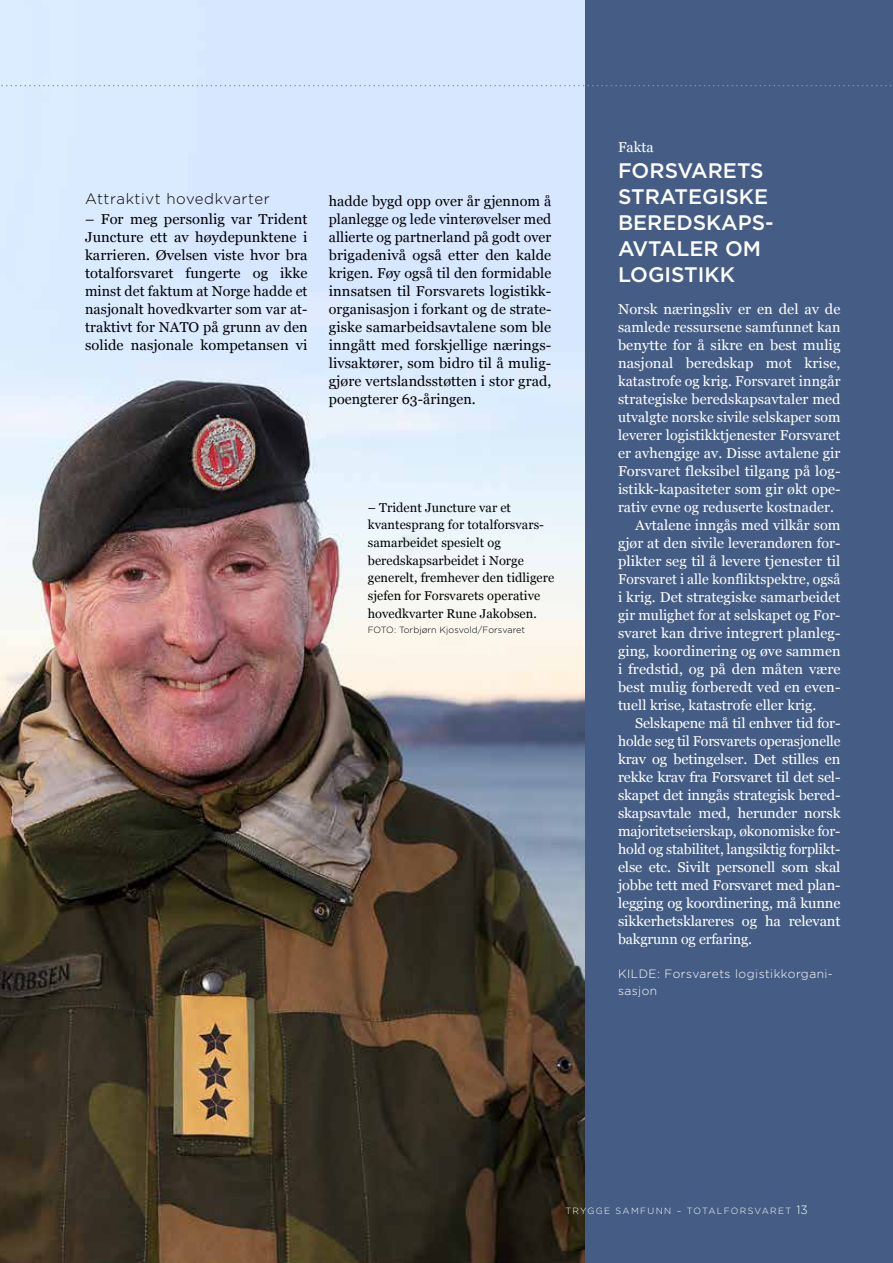
<style>
.page{position:relative;width:893px;height:1263px;background:#fff}
.page>*{position:absolute;margin:0;border:0;box-sizing:border-box;transform-origin:0 0}
.t1{font:500 21px/26.1px "Gotham";color:#fff}
.t2{font:300 15px "Gotham";letter-spacing:.04em;color:#000}
.t3{font:14.25px "Georgia";letter-spacing:.005em;color:#fff}
.t4{font:14.25px/18px "Georgia";letter-spacing:.005em;color:#000;text-align:justify}
.t5{font:12.75px/17.7px "Georgia";letter-spacing:.005em;color:#000}
.t6{font:300 12px/16.5px "Gotham";letter-spacing:.04em;color:#fff}
.t7{font:300 9px "Gotham";letter-spacing:.01em;color:#000}
.t8{font:300 9px "Gotham";letter-spacing:.15em;color:#fff}
.s1{font-size:12px}
</style>
<div class="page">
<img style="left:0;top:0;width:585px;height:1263px">
<div style="left:585px;top:0;width:308px;height:1263px;background:#455d85"></div>
<svg style="left:0;top:85px;width:892px;height:1px"></svg>
<p class="t2" style="left:85px;top:191px;width:186px">Attraktivt hovedkvarter</p>
<p class="t4" style="left:85px;top:209px;width:224px">– For meg personlig var Trident Juncture ett av høydepunktene i karrieren. Øvelsen viste hvor bra totalforsvaret fungerte og ikke minst det faktum at Norge hadde et nasjonalt hovedkvarter som var at&shy;traktivt for NATO på grunn av den solide nasjonale kompetansen vi</p>
<p class="t4" style="left:329px;top:191px;width:224px">hadde bygd opp over år gjennom å planlegge og lede vinterøvelser med allierte og partnerland på godt over brigadenivå også etter den kalde krigen. Føy også til den formidable innsatsen til Forsvarets logistikk&shy;organisasjon i forkant og de strate&shy;giske samarbeidsavtalene som ble inngått med forskjellige nærings&shy;livsaktører, som bidro til å mulig&shy;gjøre vertslandsstøtten i stor grad, poengterer 63-åringen.</p>
<p class="t5" style="left:368px;top:498px;width:188px">– Trident Juncture var et kvantesprang for totalforsvars&shy;samarbeidet spesielt og beredskapsarbeidet i Norge generelt, fremhever den tidligere sjefen for Forsvarets operative hovedkvarter Rune Jakobsen.</p>
<p class="t7" style="left:368px;top:625px;width:159px">FOTO: Torbjørn Kjosvold/Forsvaret</p>
<p class="t3" style="left:618px;top:136px;width:37px">Fakta</p>
<h1 class="t1" style="left:618px;top:157px;width:157px">FORSVARETS<br>STRATEGISKE<br>BEREDSKAPS-<br>AVTALER OM<br>LOGISTIKK</h1>
<p class="t3" style="left:618px;top:298px;width:224px">Norsk næringsliv er en del av de</p>
<p class="t3" style="left:618px;top:316px;width:224px">samlede ressursene samfunnet kan</p>
<p class="t3" style="left:618px;top:334px;width:224px">benytte for å sikre en best mulig</p>
<p class="t3" style="left:618px;top:352px;width:224px">nasjonal beredskap mot krise,</p>
<p class="t3" style="left:618px;top:370px;width:224px">katastrofe og krig. Forsvaret inngår</p>
<p class="t3" style="left:618px;top:388px;width:224px">strategiske beredskapsavtaler med</p>
<p class="t3" style="left:618px;top:406px;width:224px">utvalgte norske sivile selskaper som</p>
<p class="t3" style="left:618px;top:424px;width:224px">leverer logistikktjenester Forsvaret</p>
<p class="t3" style="left:618px;top:442px;width:224px">er avhengige av. Disse avtalene gir</p>
<p class="t3" style="left:618px;top:460px;width:223px">Forsvaret fleksibel tilgang på log-</p>
<p class="t3" style="left:618px;top:478px;width:224px">istikk-kapasiteter som gir økt ope-</p>
<p class="t3" style="left:618px;top:496px;width:218px">rativ evne og reduserte kostnader.</p>
<p class="t3" style="left:635px;top:514px;width:207px">Avtalene inngås med vilkår som</p>
<p class="t3" style="left:618px;top:532px;width:224px">gjør at den sivile leverandøren for-</p>
<p class="t3" style="left:618px;top:550px;width:224px">plikter seg til å levere tjenester til</p>
<p class="t3" style="left:618px;top:568px;width:224px">Forsvaret i alle konfliktspektre, også</p>
<p class="t3" style="left:618px;top:586px;width:224px">i krig. Det strategiske samarbeidet</p>
<p class="t3" style="left:618px;top:604px;width:224px">gir mulighet for at selskapet og For-</p>
<p class="t3" style="left:618px;top:622px;width:224px">svaret kan drive integrert planleg-</p>
<p class="t3" style="left:618px;top:640px;width:224px">ging, koordinering og øve sammen</p>
<p class="t3" style="left:618px;top:658px;width:224px">i fredstid, og på den måten være</p>
<p class="t3" style="left:618px;top:676px;width:223px">best mulig forberedt ved en even-</p>
<p class="t3" style="left:618px;top:694px;width:200px">tuell krise, katastrofe eller krig.</p>
<p class="t3" style="left:635px;top:712px;width:207px">Selskapene må til enhver tid for-</p>
<p class="t3" style="left:618px;top:730px;width:224px">holde seg til Forsvarets operasjonelle</p>
<p class="t3" style="left:618px;top:748px;width:224px">krav og betingelser. Det stilles en</p>
<p class="t3" style="left:618px;top:766px;width:224px">rekke krav fra Forsvaret til det sel-</p>
<p class="t3" style="left:618px;top:784px;width:224px">skapet det inngås strategisk bered-</p>
<p class="t3" style="left:618px;top:802px;width:224px">skapsavtale med, herunder norsk</p>
<p class="t3" style="left:618px;top:820px;width:223px">majoritetseierskap, økonomiske for-</p>
<p class="t3" style="left:618px;top:838px;width:223px">hold og stabilitet, langsiktig forplikt-</p>
<p class="t3" style="left:618px;top:856px;width:224px">else etc. Sivilt personell som skal</p>
<p class="t3" style="left:618px;top:874px;width:224px">jobbe tett med Forsvaret med plan-</p>
<p class="t3" style="left:618px;top:892px;width:224px">legging og koordinering, må kunne</p>
<p class="t3" style="left:618px;top:910px;width:224px">sikkerhetsklareres og ha relevant</p>
<p class="t3" style="left:618px;top:928px;width:135px">bakgrunn og erfaring.</p>
<p class="t6" style="left:618px;top:965px;width:216px">KILDE: Forsvarets logistikkorgani&shy;sasjon</p>
<p class="t8" style="left:565px;top:1205px;width:244px">TRYGGE SAMFUNN – TOTALFORSVARET <span class="s1">13</span></p>
</div>
